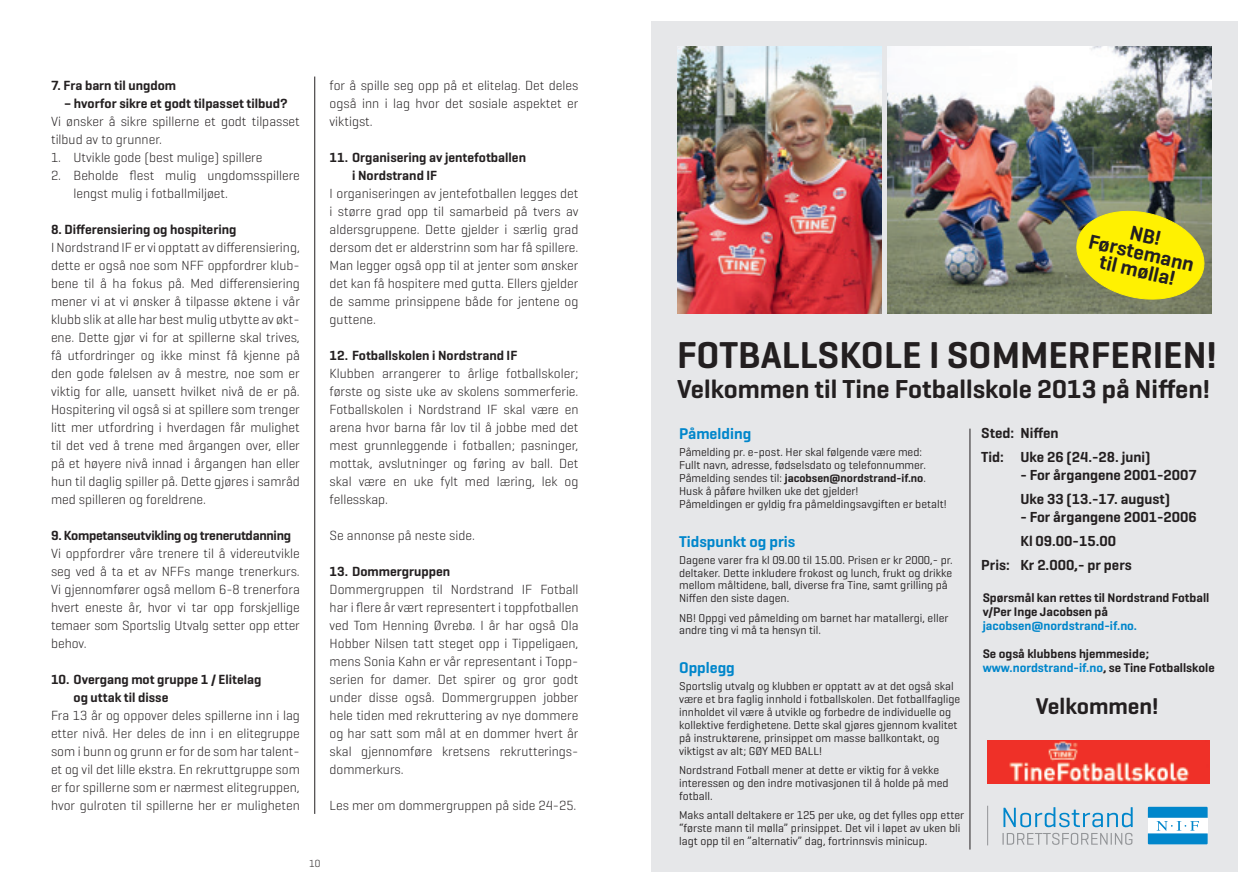
<style>
.page{position:relative;width:1259px;height:893px;background:#fff}
.page>*{position:absolute;margin:0;border:0;box-sizing:border-box;transform-origin:0 0}
.t1{font:600 38.1px "Geogrotesque";color:#231f20}
.t2{font:600 26.4px "Geogrotesque";color:#231f20}
.t3{font:600 23.25px "Geogrotesque";color:#231f20}
.t4{font:600 20.7px/17.9px "Geogrotesque";color:#231f20;text-align:center}
.t5{font:600 15.9px "Geogrotesque";color:#0086cb}
.t6{font:600 14.85px/24.2px "Geogrotesque";color:#231f20}
.t7{font:300 13.5px/18px "Geogrotesque";color:#231f20;text-align:justify}
.t8{font:600 13.5px/18px "Geogrotesque";color:#231f20}
.t9{font:600 13.5px "Geogrotesque";letter-spacing:-.02em;color:#231f20}
.t10{font:600 12.75px/14px "Geogrotesque";color:#231f20}
.t11{font:600 12.75px "Geogrotesque";color:#0086cb}
.t12{font:11.7px/12.9px "Geogrotesque";color:#231f20}
.t13{font:300 10.5px "Geogrotesque";color:#231f20}
.s1{color:#0086cb}
.s2{font-weight:600}
</style>
<div class="page">
<div style="left:651px;top:21px;width:586px;height:851px;background:#e6e7e9"></div>
<svg style="left:1003px;top:807px;width:129px;height:20px"></svg>
<svg style="left:1002px;top:833px;width:130px;height:12px"></svg>
<hr style="left:987px;top:806px;width:1px;height:39px;background:#939598">
<svg style="left:1148px;top:807px;width:59px;height:37px;background:#62b4de"></svg>
<hr style="left:969px;top:429px;width:1px;height:420px;background:#231f20">
<img style="left:987px;top:741px;width:222px;height:43px">
<img style="left:887px;top:47px;width:324px;height:267px">
<img style="left:677px;top:47px;width:204px;height:267px">
<svg style="left:1071px;top:205px;width:138px;height:100px;background:#ccc627"></svg>
<hr style="left:314px;top:77px;width:1px;height:737px;background:#231f20">
<p class="t8" style="left:51px;top:76px;width:127px">7. Fra barn til ungdom</p>
<p class="t8" style="left:64px;top:94px;width:225px">– hvorfor sikre et godt tilpasset tilbud?</p>
<p class="t7" style="left:51px;top:112px;width:250px">Vi ønsker å sikre spillerne et godt tilpasset tilbud av to grunner.</p>
<p class="t7" style="left:51px;top:148px;width:213px">1. Utvikle gode (best mulige) spillere</p>
<p class="t7" style="left:74px;top:166px;width:228px;text-indent:-23px">2. Beholde flest mulig ungdomsspillere lengst mulig i fotballmiljøet.</p>
<p class="t8" style="left:51px;top:220px;width:187px">8. Differensiering og hospitering</p>
<p class="t7" style="left:51px;top:238px;width:250px">I Nordstrand IF er vi opptatt av differensiering, dette er også noe som NFF oppfordrer klub&shy;bene til å ha fokus på. Med differensiering mener vi at vi ønsker å tilpasse øktene i vår klubb slik at alle har best mulig utbytte av økt&shy;ene. Dette gjør vi for at spillerne skal trives, få utfordringer og ikke minst få kjenne på den gode følelsen av å mestre, noe som er viktig for alle, uansett hvilket nivå de er på.<br>Hospitering vil også si at spillere som trenger litt mer utfordring i hverdagen får mulighet til det ved å trene med årgangen over, eller på et høyere nivå innad i årgangen han eller hun til daglig spiller på. Dette gjøres i samråd med spilleren og foreldrene.</p>
<p class="t9" style="left:51px;top:527px;width:241px">9. Kompetanseutvikling og trenerutdanning</p>
<p class="t7" style="left:51px;top:544px;width:250px">Vi oppfordrer våre trenere til å videreutvikle seg ved å ta et av NFFs mange trenerkurs.<br>Vi gjennomfører også mellom 6-8 trenerfora hvert eneste år, hvor vi tar opp forskjellige temaer som Sportslig Utvalg setter opp etter behov.</p>
<p class="t8" style="left:74px;top:670px;width:189px;text-indent:-23px">10. Overgang mot gruppe 1 / Elitelag og uttak til disse</p>
<p class="t7" style="left:51px;top:706px;width:250px">Fra 13 år og oppover deles spillerne inn i lag etter nivå. Her deles de inn i en elitegruppe som i bunn og grunn er for de som har talent&shy;et og vil det lille ekstra. En rekruttgruppe som er for spillerne som er nærmest elitegruppen, hvor gulroten til spillerne her er muligheten</p>
<p class="t7" style="left:330px;top:76px;width:250px">for å spille seg opp på et elitelag. Det deles også inn i lag hvor det sosiale aspektet er viktigst.</p>
<p class="t8" style="left:352px;top:148px;width:175px;text-indent:-23px">11. Organisering av jentefotballen i Nordstrand IF</p>
<p class="t7" style="left:330px;top:184px;width:250px">I organiseringen av jentefotballen legges det i større grad opp til samarbeid på tvers av aldersgruppene. Dette gjelder i særlig grad dersom det er alderstrinn som har få spillere.<br>Man legger også opp til at jenter som ønsker det kan få hospitere med gutta. Ellers gjelder de samme prinsippene både for jentene og guttene.</p>
<p class="t8" style="left:330px;top:346px;width:189px">12. Fotballskolen i Nordstrand IF</p>
<p class="t7" style="left:330px;top:364px;width:250px">Klubben arrangerer to årlige fotballskoler; første og siste uke av skolens sommerferie.<br>Fotballskolen i Nordstrand IF skal være en arena hvor barna får lov til å jobbe med det mest grunnleggende i fotballen; pasninger, mottak, avslutninger og føring av ball. Det skal være en uke fylt med læring, lek og fellesskap.</p>
<p class="t7" style="left:330px;top:526px;width:147px">Se annonse på neste side.</p>
<p class="t8" style="left:330px;top:562px;width:122px">13. Dommergruppen</p>
<p class="t7" style="left:330px;top:580px;width:250px">Dommergruppen til Nordstrand IF Fotball har i flere år vært representert i toppfotballen ved Tom Henning Øvrebø. I år har også Ola Hobber Nilsen tatt steget opp i Tippeligaen, mens Sonia Kahn er vår representant i Topp&shy;serien for damer. Det spirer og gror godt under disse også. Dommergruppen jobber hele tiden med rekruttering av nye dommere og har satt som mål at en dommer hvert år skal gjennomføre kretsens rekrutterings&shy;dommerkurs.</p>
<p class="t7" style="left:330px;top:796px;width:248px">Les mer om dommergruppen på side 24-25.</p>
<p class="t13" style="left:309px;top:857px;width:13px">10</p>
<h3 class="t4" style="left:1095px;top:214px;width:109px;rotate:13deg">NB!<br>Førstemann tilmølla!</h3>
<h1 class="t1" style="left:677px;top:331px;width:295px">FOTballsko le i somme</h1>
<h1 class="t1" style="left:1068px;top:331px;width:151px">rferien!</h1>
<h2 class="t2" style="left:677px;top:372px;width:534px">Velkommen til Tine Fotballskole 2013 på Niffen!</h2>
<p class="t6" style="left:981px;top:421px;width:171px">Sted: Niffen<br>Tid: Uke 26 (24.-28. juni)</p>
<p class="t6" style="left:1020px;top:463px;width:178px">- For årgangene 2001-2007<br>Uke 33 (13.-17. august)</p>
<p class="t6" style="left:1020px;top:505px;width:178px">- For årgangene 2001-2006</p>
<p class="t6" style="left:1020px;top:529px;width:97px">Kl 09.00-15.00</p>
<p class="t6" style="left:981px;top:553px;width:152px">Pris: Kr 2.000,- pr pers</p>
<p class="t10" style="left:982px;top:591px;width:228px">Spørsmål kan rettes til Nordstrand Fotball v/Per Inge Jacobsen på</p>
<p class="t11" style="left:982px;top:618px;width:156px">jacobsen@nordstrand-if.no.</p>
<p class="t10" style="left:982px;top:647px;width:233px">Se også klubbens hjemmeside; <span class="s1">www.nordstrand-if.no</span>, se Tine Fotballskole</p>
<p class="t5" style="left:679px;top:424px;width:74px">Påmelding</p>
<p class="t12" style="left:679px;top:445px;width:269px">Påmelding pr. e-post. Her skal følgende være med:<br>Fullt navn, adresse, fødselsdato og telefonnummer.<br>Påmelding sendes til: <span class="s2">jacobsen@nordstrand-if.no</span>.<br>Husk å påføre hvilken uke det gjelder!<br>Påmeldingen er gyldig fra påmeldingsavgiften er betalt!</p>
<p class="t5" style="left:679px;top:531px;width:118px">Tidspunkt og pris</p>
<p class="t12" style="left:679px;top:553px;width:275px">Dagene varer fra kl 09.00 til 15.00. Prisen er kr 2000,- pr. deltaker. Dette inkludere frokost og lunch, frukt og drikke mellom måltidene, ball, diverse fra Tine, samt grilling på Niffen den siste dagen.</p>
<p class="t12" style="left:679px;top:611px;width:271px">NB! Oppgi ved påmelding om barnet har matallergi, eller andre ting vi må ta hensyn til.</p>
<p class="t5" style="left:679px;top:658px;width:57px">Opplegg</p>
<p class="t12" style="left:679px;top:679px;width:283px">Sportslig utvalg og klubben er opptatt av at det også skal være et bra faglig innhold i fotballskolen. Det fotballfaglige innholdet vil være å utvikle og forbedre de individuelle og kollektive ferdighetene. Dette skal gjøres gjennom kvalitet på instruktørene, prinsippet om masse ballkontakt, og viktigst av alt; GØY MED BALL!</p>
<p class="t12" style="left:679px;top:763px;width:271px">Nordstrand Fotball mener at dette er viktig for å vekke interessen og den indre motivasjonen til å holde på med fotball.</p>
<p class="t12" style="left:679px;top:808px;width:286px">Maks antall deltakere er 125 per uke, og det fylles opp etter “første mann til mølla” prinsippet. Det vil i løpet av uken bli lagt opp til en ”alternativ” dag, fortrinnsvis minicup.</p>
<h3 class="t3" style="left:1035px;top:692px;width:124px">Velkommen!</h3>
</div>
